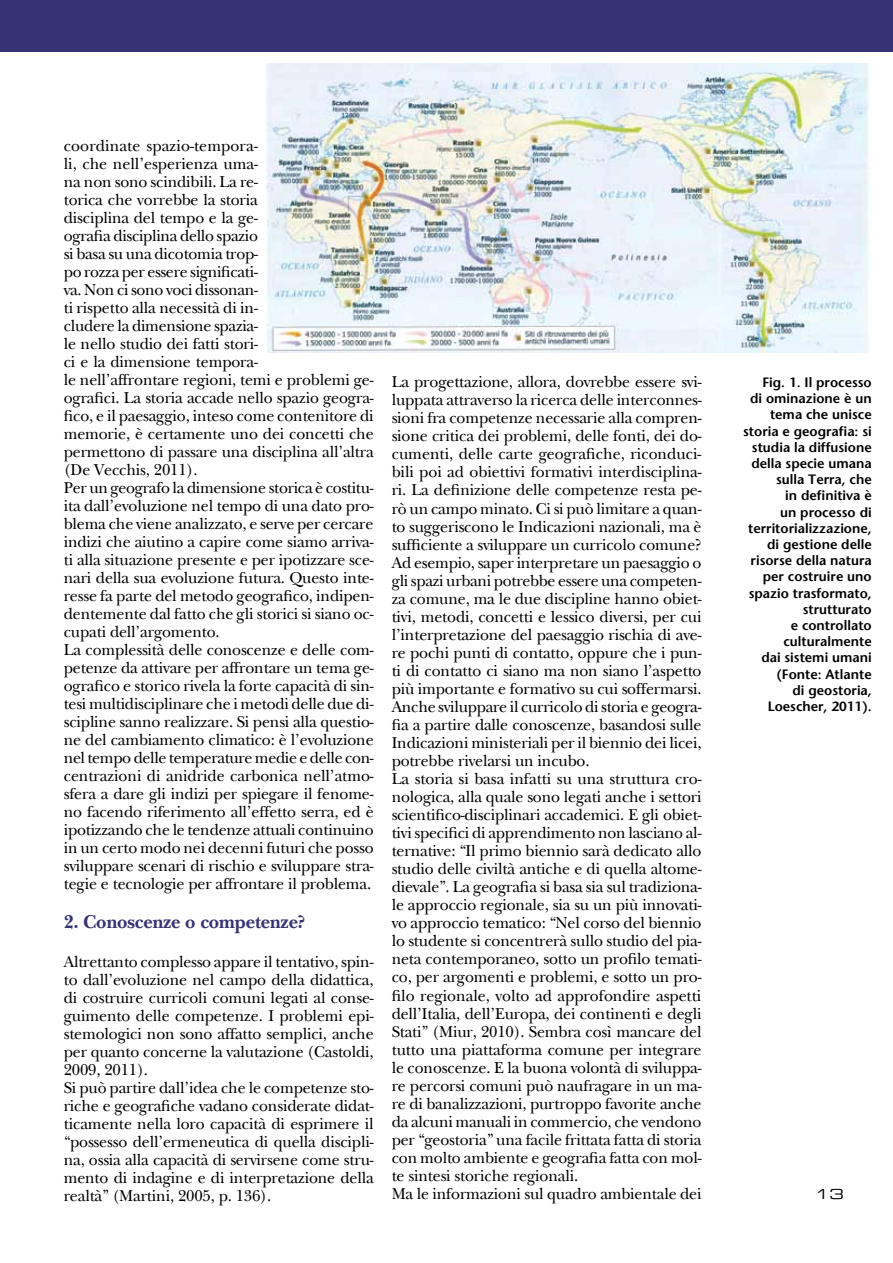
<style>
.page{position:relative;width:893px;height:1263px;background:#fff}
.page>*{position:absolute;margin:0;border:0;box-sizing:border-box;transform-origin:0 0}
.t1{font:700 19.5px "New Baskerville";letter-spacing:-.01em;color:#353373}
.t2{font:16.5px/18px "New Baskerville";letter-spacing:-.01em;color:#000}
.t3{font:600 13.5px/16.2px "Stone Sans";color:#000;text-align:right}
.t4{font:13.5px "Eurostile Extended Two";color:#000;scale:1.11 1}
</style>
<div class="page">
<div style="left:0;top:0;width:893px;height:51px;background:#353373"></div>
<img style="left:266px;top:64px;width:604px;height:288px">
<p class="t2" style="left:64px;top:137px;width:312px">coordinate spazio-tempora-<br>li, che nell’esperienza uma-<br>na non sono scindibili. La re-<br>torica che vorrebbe la storia<br>disciplina del tempo e la ge-<br>ografia disciplina dello spazio<br>si basa su una dicotomia trop-<br>po rozza per essere significati-<br>va. Non ci sono voci dissonan-<br>ti rispetto alla necessità di in-<br>cludere la dimensione spazia-<br>le nello studio dei fatti stori-<br>ci e la dimensione tempora-<br>le nell’affrontare regioni, temi e problemi ge&shy;ografici. La storia accade nello spazio geogra&shy;fico, e il paesaggio, inteso come contenitore di memorie, è certamente uno dei concetti che permettono di passare una disciplina all’altra (De Vecchis, 2011).<br>Per un geografo la dimensione storica è costitu&shy;ita dall’evoluzione nel tempo di una dato pro&shy;blema che viene analizzato, e serve per cercare indizi che aiutino a capire come siamo arriva&shy;ti alla situazione presente e per ipotizzare sce&shy;nari della sua evoluzione futura. Questo inte&shy;resse fa parte del metodo geografico, indipen&shy;dentemente dal fatto che gli storici si siano oc&shy;cupati dell’argomento.<br>La complessità delle conoscenze e delle com&shy;petenze da attivare per affrontare un tema ge&shy;ografico e storico rivela la forte capacità di sin&shy;tesi multidisciplinare che i metodi delle due di&shy;scipline sanno realizzare. Si pensi alla questio&shy;ne del cambiamento climatico: è l’evoluzione nel tempo delle temperature medie e delle con&shy;centrazioni di anidride carbonica nell’atmo&shy;sfera a dare gli indizi per spiegare il fenome&shy;no facendo riferimento all’effetto serra, ed è ipotizzando che le tendenze attuali continuino in un certo modo nei decenni futuri che posso sviluppare scenari di rischio e sviluppare stra&shy;tegie e tecnologie per affrontare il problema.</p>
<p class="t1" style="left:64px;top:910px;width:243px">2. Conoscenze o competenze?</p>
<p class="t2" style="left:64px;top:953px;width:311px">Altrettanto complesso appare il tentativo, spin&shy;to dall’evoluzione nel campo della didattica, di costruire curricoli comuni legati al conse&shy;guimento delle competenze. I problemi epi&shy;stemologici non sono affatto semplici, anche per quanto concerne la valutazione (Castoldi, 2009, 2011).<br>Si può partire dall’idea che le competenze sto&shy;riche e geografiche vadano considerate didat&shy;ticamente nella loro capacità di esprimere il “possesso dell’ermeneutica di quella discipli&shy;na, ossia alla capacità di servirsene come stru&shy;mento di indagine e di interpretazione della realtà” (Martini, 2005, p. 136).</p>
<p class="t2" style="left:392px;top:373px;width:311px">La progettazione, allora, dovrebbe essere svi&shy;luppata attraverso la ricerca delle interconnes&shy;sioni fra competenze necessarie alla compren&shy;sione critica dei problemi, delle fonti, dei do&shy;cumenti, delle carte geografiche, riconduci&shy;bili poi ad obiettivi formativi interdisciplina&shy;ri. La definizione delle competenze resta pe&shy;rò un campo minato. Ci si può limitare a quan&shy;to suggeriscono le Indicazioni nazionali, ma è sufficiente a sviluppare un curricolo comune?<br>Ad esempio, saper interpretare un paesaggio o gli spazi urbani potrebbe essere una competen&shy;za comune, ma le due discipline hanno obiet&shy;tivi, metodi, concetti e lessico diversi, per cui l’interpretazione del paesaggio rischia di ave&shy;re pochi punti di contatto, oppure che i pun&shy;ti di contatto ci siano ma non siano l’aspetto più importante e formativo su cui soffermarsi.<br>Anche sviluppare il curricolo di storia e geogra&shy;fia a partire dalle conoscenze, basandosi sulle Indicazioni ministeriali per il biennio dei licei, potrebbe rivelarsi un incubo.<br>La storia si basa infatti su una struttura cro&shy;nologica, alla quale sono legati anche i settori scientifico-disciplinari accademici. E gli obiet&shy;tivi specifici di apprendimento non lasciano al&shy;ternative: “Il primo biennio sarà dedicato allo studio delle civiltà antiche e di quella altome&shy;dievale”. La geografia si basa sia sul tradiziona&shy;le approccio regionale, sia su un più innovati&shy;vo approccio tematico: “Nel corso del biennio lo studente si concentrerà sullo studio del pia&shy;neta contemporaneo, sotto un profilo temati&shy;co, per argomenti e problemi, e sotto un pro&shy;filo regionale, volto ad approfondire aspetti dell’Italia, dell’Europa, dei continenti e degli Stati” (Miur, 2010). Sembra così mancare del tutto una piattaforma comune per integrare le conoscenze. E la buona volontà di sviluppa&shy;re percorsi comuni può naufragare in un ma&shy;re di banalizzazioni, purtroppo favorite anche da alcuni manuali in commercio, che vendono per “geostoria” una facile frittata fatta di storia con molto ambiente e geografia fatta con mol&shy;te sintesi storiche regionali.<br>Ma le informazioni sul quadro ambientale dei</p>
<p class="t3" style="left:743px;top:374px;width:130px">Fig. 1. Il processo<br>di ominazione è un tema che unisce storia e geografia: si studia la diffusione della specie umana sulla Terra, che<br>in definitiva è<br>un processo di territorializzazione, di gestione delle risorse della natura per costruire uno spazio trasformato, strutturato<br>e controllato culturalmente<br>dai sistemi umani (Fonte: Atlante<br>di geostoria,<br>Loescher, 2011).</p>
<p class="t4" style="left:815px;top:1185px;width:28px">13</p>
</div>
